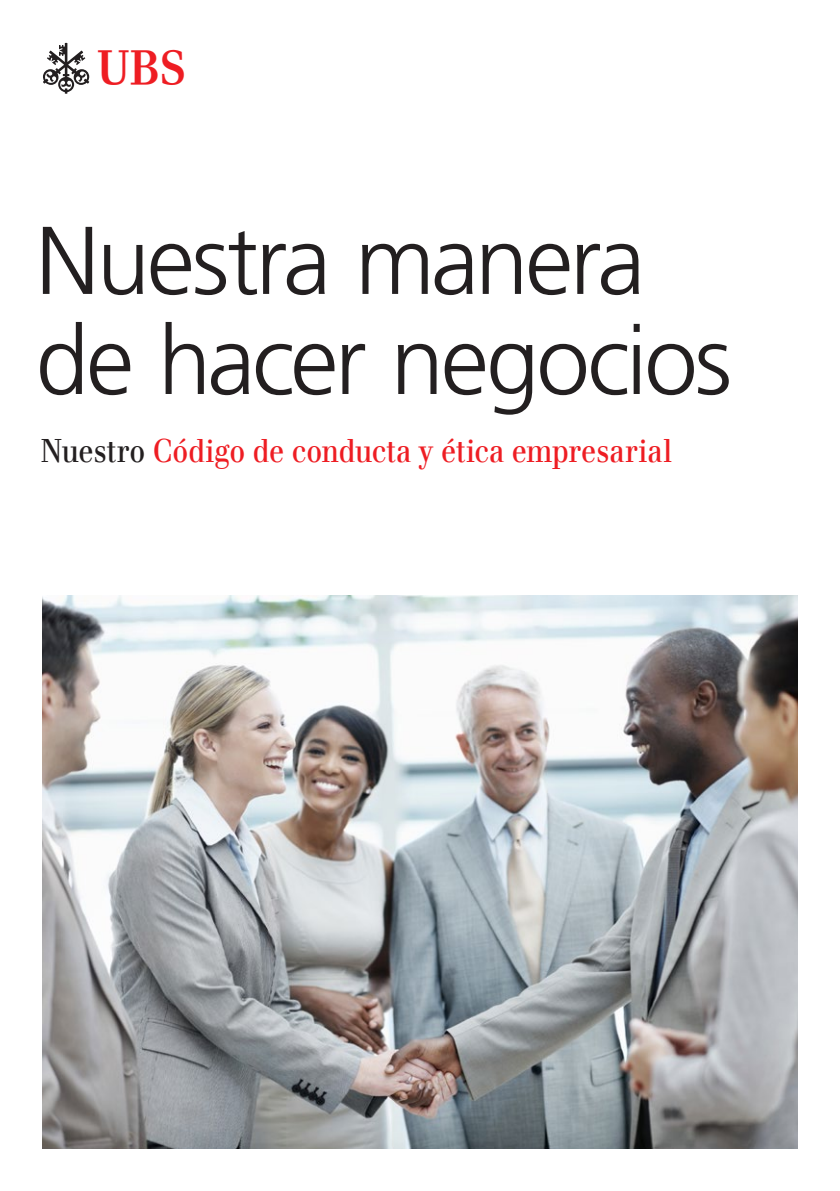
<style>
.page{position:relative;width:840px;height:1191px;background:#fff}
.page>*{position:absolute;margin:0;border:0;box-sizing:border-box;transform-origin:0 0}
.t1{font:300 96px/100px "Frutiger 45";letter-spacing:-.035em;color:#231f20}
.t2{font:51px "UB Ssemiextra";color:#231f20}
.t3{font:32px "UBS Headline";color:#ee1d23}
.s1{font-size:35.2px;color:#ee1d23}
.s2{color:#231f20}
</style>
<div class="page">
<img style="left:43px;top:595px;width:754px;height:553px">
<h2 class="t2" style="left:43px;top:43px;width:142px">a<span class="s1">b</span></h2>
<h1 class="t1" style="left:35px;top:210px;width:697px">Nuestra manera de hacer negocios</h1>
<p class="t3" style="left:41px;top:432px;width:631px"><span class="s2">Nuestro</span> Código de conducta y ética empresarial</p>
</div>
